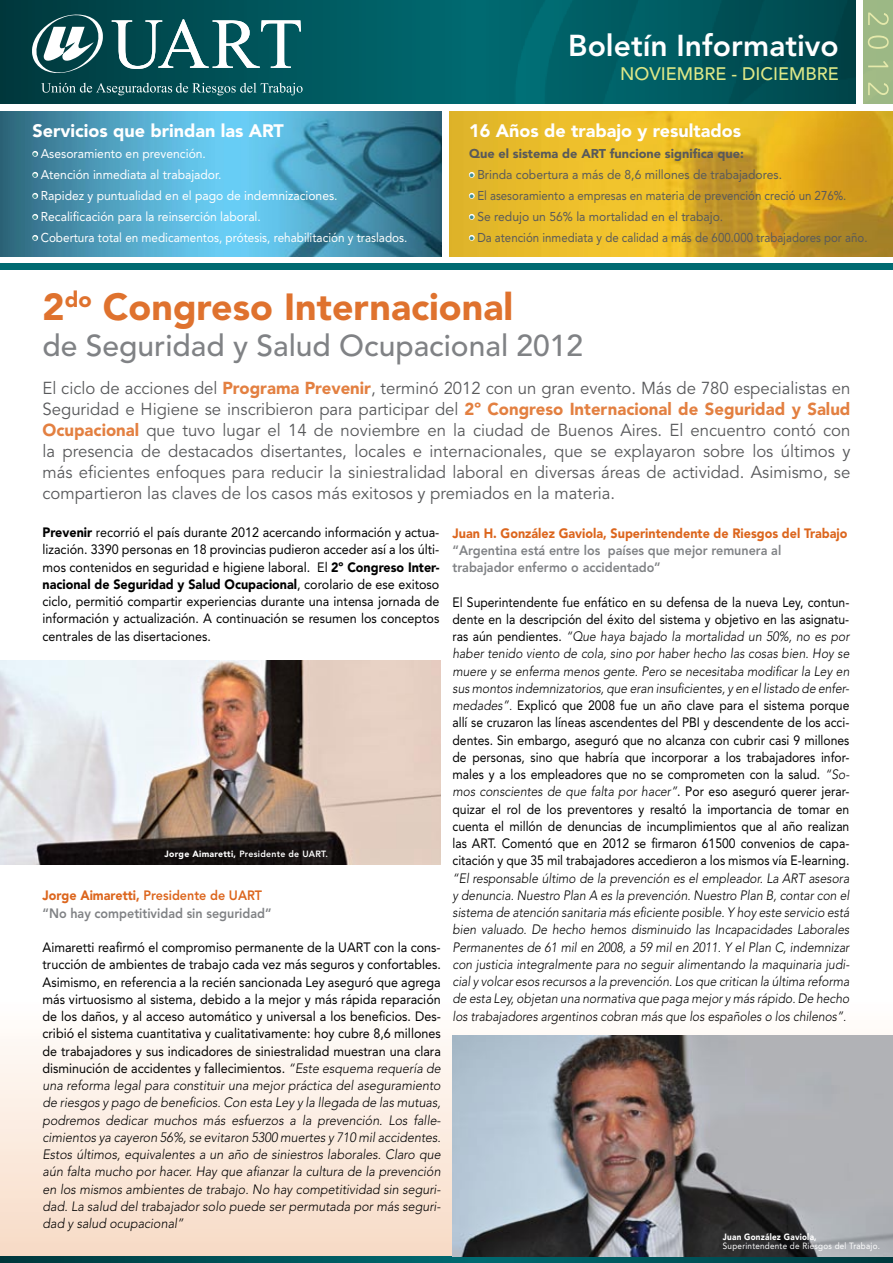
<style>
.page{position:relative;width:893px;height:1263px;background:#fff}
.page>*{position:absolute;margin:0;border:0;box-sizing:border-box;transform-origin:0 0}
.t1{font:900 37.5px "Avenir";color:#df722e}
.t2{font:500 30px "Avenir";color:#808285}
.t3{font:800 30px "Avenir";color:#fff}
.t4{font:900 18px "Avenir";color:#fff}
.t5{font:500 18px "Avenir";color:#dee787}
.t6{font:17.25px/21px "Avenir";color:#58595b;text-align:justify}
.t7{font:italic 300 13.5px/17.2px "Avenir";color:#000;text-align:justify;scale:.93 1}
.t8{font:13.5px/17.2px "Avenir";color:#000;text-align:justify;scale:.9 1}
.t9{font:italic 300 13.5px/17.2px "Avenir";color:#000;text-align:justify;scale:.9 1}
.t10{font:13.5px/17.2px "Avenir";color:#000;text-align:justify;scale:.93 1}
.t11{font:800 13.5px/17.2px "Avenir";color:#808285;scale:.93 1}
.t12{font:900 13.5px "Avenir";color:#dc661e;scale:.93 1}
.t13{font:12.75px "Avenir";color:#fff;scale:.95 1}
.t14{font:12.75px "Avenir";color:#58595b;scale:.9 1}
.t15{font:12.75px "Avenir";color:#58595b;scale:.95 1}
.t16{font:12.75px "Avenir";color:#fff;scale:.92 1}
.t17{font:900 12.75px "Avenir";color:#58595b}
.t18{font:9px "Avenir";letter-spacing:.03em;color:#fff;scale:.9 1}
.t19{font:800 9px "Avenir";letter-spacing:.03em;color:#fff}
.t20{font:900 9px "Avenir";letter-spacing:.03em;color:#fff;scale:.9 1}
.s1{font-size:10.5px;color:#418d94}
.s2{font-weight:900;color:#e38041}
.s3{font-weight:900}
.s4{font-weight:300;font-style:italic}
.s5{font-weight:900;color:#dc661e}
.s6{color:#dc661e}
.s7{font-weight:400;font-style:normal}
</style>
<div class="page">
<div style="left:0;top:994px;width:893px;height:263px;background:linear-gradient(to bottom,#fff,#f7dac5)"></div>
<img style="left:0;top:111px;width:442px;height:146px">
<img style="left:449px;top:111px;width:444px;height:146px">
<svg style="left:0;top:0;width:454px;height:104px;background:#00545a"></svg>
<img style="left:454px;top:0;width:402px;height:104px">
<svg style="left:0;top:1257px;width:893px;height:6px;background:#005157"></svg>
<svg style="left:32px;top:151px;width:6px;height:6px"></svg>
<svg style="left:32px;top:172px;width:6px;height:6px"></svg>
<svg style="left:32px;top:193px;width:6px;height:6px"></svg>
<svg style="left:32px;top:214px;width:6px;height:6px"></svg>
<svg style="left:32px;top:235px;width:6px;height:6px"></svg>
<svg style="left:469px;top:172px;width:6px;height:6px"></svg>
<svg style="left:469px;top:193px;width:6px;height:6px"></svg>
<svg style="left:469px;top:214px;width:6px;height:6px"></svg>
<svg style="left:469px;top:235px;width:6px;height:6px"></svg>
<svg style="left:32px;top:12px;width:71px;height:63px"></svg>
<svg style="left:112px;top:19px;width:189px;height:50px"></svg>
<svg style="left:41px;top:83px;width:262px;height:12px;background:#316d72"></svg>
<img style="left:868px;top:13px;width:21px;height:82px">
<div style="left:0;top:264px;width:893px;height:6px;background:#006a71"></div>
<img style="left:0;top:660px;width:441px;height:204px">
<img style="left:453px;top:1035px;width:440px;height:221px">
<h3 class="t4" style="left:33px;top:119px;width:253px">Servicios que brindan las ART</h3>
<p class="t13" style="left:33px;top:146px;width:184px"><span class="s1">•</span> Asesoramiento en prevención.</p>
<p class="t13" style="left:33px;top:167px;width:200px"><span class="s1">•</span> Atención inmediata al trabajador.</p>
<p class="t13" style="left:33px;top:188px;width:323px"><span class="s1">•</span> Rapidez y puntualidad en el pago de indemnizaciones.</p>
<p class="t13" style="left:33px;top:209px;width:242px"><span class="s1">•</span> Recalificación para la reinserción laboral.</p>
<p class="t16" style="left:33px;top:230px;width:409px"><span class="s1">•</span> Cobertura total en medicamentos, prótesis, rehabilitación y traslados.</p>
<h2 class="t3" style="left:568px;top:27px;width:272px">Boletín Informativo</h2>
<h3 class="t5" style="left:620px;top:63px;width:220px">NOVIEMBRE - DICIEMBRE</h3>
<h3 class="t4" style="left:469px;top:119px;width:273px">16 Años de trabajo y resultados</h3>
<p class="t17" style="left:469px;top:145px;width:276px">Que el sistema de ART funcione significa que:</p>
<p class="t15" style="left:469px;top:167px;width:331px"><span class="s1">•</span> Brinda cobertura a más de 8,6 millones de trabajadores.</p>
<p class="t14" style="left:469px;top:188px;width:421px"><span class="s1">•</span> El asesoramiento a empresas en materia de prevención creció un 276%.</p>
<p class="t15" style="left:469px;top:209px;width:269px"><span class="s1">•</span> Se redujo un 56% la mortalidad en el trabajo.</p>
<p class="t14" style="left:469px;top:230px;width:444px"><span class="s1">•</span> Da atención inmediata y de calidad a más de 600.000 trabajadores por año.</p>
<h1 class="t1" style="left:43px;top:284px;width:472px">2<sup>do</sup> Congreso Internacional</h1>
<h2 class="t2" style="left:43px;top:328px;width:542px">de Seguridad y Salud Ocupacional 2012</h2>
<p class="t6" style="left:43px;top:378px;width:809px">El ciclo de acciones del <span class="s2">Programa Prevenir</span>, terminó 2012 con un gran evento. Más de 780 especialistas en Seguridad e Higiene se inscribieron para participar del <span class="s2">2º Congreso Internacional de Seguridad y Salud Ocupacional</span> que tuvo lugar el 14 de noviembre en la ciudad de Buenos Aires. El encuentro contó con la presencia de destacados disertantes, locales e internacionales, que se explayaron sobre los últimos y más eficientes enfoques para reducir la siniestralidad laboral en diversas áreas de actividad. Asimismo, se compartieron las claves de los casos más exitosos y premiados en la materia.</p>
<p class="t10" style="left:43px;top:524px;width:428px"><span class="s3">Prevenir</span> recorrió el país durante 2012 acercando información y actua&shy;lización. 3390 personas en 18 provincias pudieron acceder así a los últi&shy;mos contenidos en seguridad e higiene laboral. El <span class="s3">2º Congreso Inter&shy;nacional de Seguridad y Salud Ocupacional</span>, corolario de ese exitoso ciclo, permitió compartir experiencias durante una intensa jornada de información y actualización. A continuación se resumen los conceptos centrales de las disertaciones.</p>
<p class="t12" style="left:452px;top:525px;width:426px">Juan H. González Gaviola, Superintendente de Riesgos del Trabajo</p>
<p class="t11" style="left:452px;top:541px;width:355px">“Argentina está entre los países que mejor remunera al trabajador enfermo o accidentado”</p>
<p class="t8" style="left:452px;top:593px;width:443px">El Superintendente fue enfático en su defensa de la nueva Ley, contun&shy;dente en la descripción del éxito del sistema y objetivo en las asignatu&shy;ras aún pendientes. <span class="s4">“Que haya bajado la mortalidad un 50%, no es por haber tenido viento de cola, sino por haber hecho las cosas bien. Hoy se muere y se enferma menos gente. Pero se necesitaba modificar la Ley en sus montos indemnizatorios, que eran insuficientes, y en el listado de enfer&shy;medades”.</span> Explicó que 2008 fue un año clave para el sistema porque allí se cruzaron las líneas ascendentes del PBI y descendente de los acci&shy;dentes. Sin embargo, aseguró que no alcanza con cubrir casi 9 millones de personas, sino que habría que incorporar a los trabajadores infor&shy;males y a los empleadores que no se comprometen con la salud. <span class="s4">“So&shy;mos conscientes de que falta por hacer”</span>. Por eso aseguró querer jerar&shy;quizar el rol de los preventores y resaltó la importancia de tomar en cuenta el millón de denuncias de incumplimientos que al año realizan las ART. Comentó que en 2012 se firmaron 61500 convenios de capa&shy;citación y que 35 mil trabajadores accedieron a los mismos vía E-learning.</p>
<p class="t9" style="left:452px;top:869px;width:442px">“El responsable último de la prevención es el empleador. La ART asesora y denuncia. Nuestro Plan A es la prevención. Nuestro Plan B, contar con el sistema de atención sanitaria más eficiente posible. Y hoy este servicio está bien valuado. De hecho hemos disminuido las Incapacidades Laborales Permanentes de 61 mil en 2008, a 59 mil en 2011. Y el Plan C, indemnizar con justicia integralmente para no seguir alimentando la maquinaria judi&shy;cial y volcar esos recursos a la prevención. Los que critican la última reforma de esta Ley, objetan una normativa que paga mejor y más rápido. De hecho los trabajadores argentinos cobran más que los españoles o los chilenos”.</p>
<p class="t19" style="left:165px;top:848px;width:165px"><span class="s3">Jorge Aimaretti,</span> Presidente de UART.</p>
<p class="t11" style="left:43px;top:887px;width:248px"><span class="s5">Jorge Aimaretti,</span> <span class="s6">Presidente de UART </span>“No hay competitividad sin seguridad”</p>
<p class="t7" style="left:43px;top:939px;width:430px"><span class="s7">Aimaretti reafirmó el compromiso permanente de la UART con la cons&shy;trucción de ambientes de trabajo cada vez más seguros y confortables.<br>Asimismo, en referencia a la recién sancionada Ley aseguró que agrega más virtuosismo al sistema, debido a la mejor y más rápida reparación de los daños, y al acceso automático y universal a los beneficios. Des&shy;cribió el sistema cuantitativa y cualitativamente: hoy cubre 8,6 millones de trabajadores y sus indicadores de siniestralidad muestran una clara disminución de accidentes y fallecimientos.</span> “Este esquema requería de una reforma legal para constituir una mejor práctica del aseguramiento de riesgos y pago de beneficios. Con esta Ley y la llegada de las mutuas, podremos dedicar muchos más esfuerzos a la prevención. Los falle&shy;cimientos ya cayeron 56%, se evitaron 5300 muertes y 710 mil accidentes.<br>Estos últimos, equivalentes a un año de siniestros laborales. Claro que aún falta mucho por hacer. Hay que afianzar la cultura de la prevención en los mismos ambientes de trabajo. No hay competitividad sin seguri&shy;dad. La salud del trabajador solo puede ser permutada por más seguri&shy;dad y salud ocupacional”</p>
<p class="t20" style="left:723px;top:1232px;width:106px">Juan González Gaviola,</p>
<p class="t18" style="left:723px;top:1241px;width:176px">Superintendente de Riesgos del Trabajo.</p>
</div>
